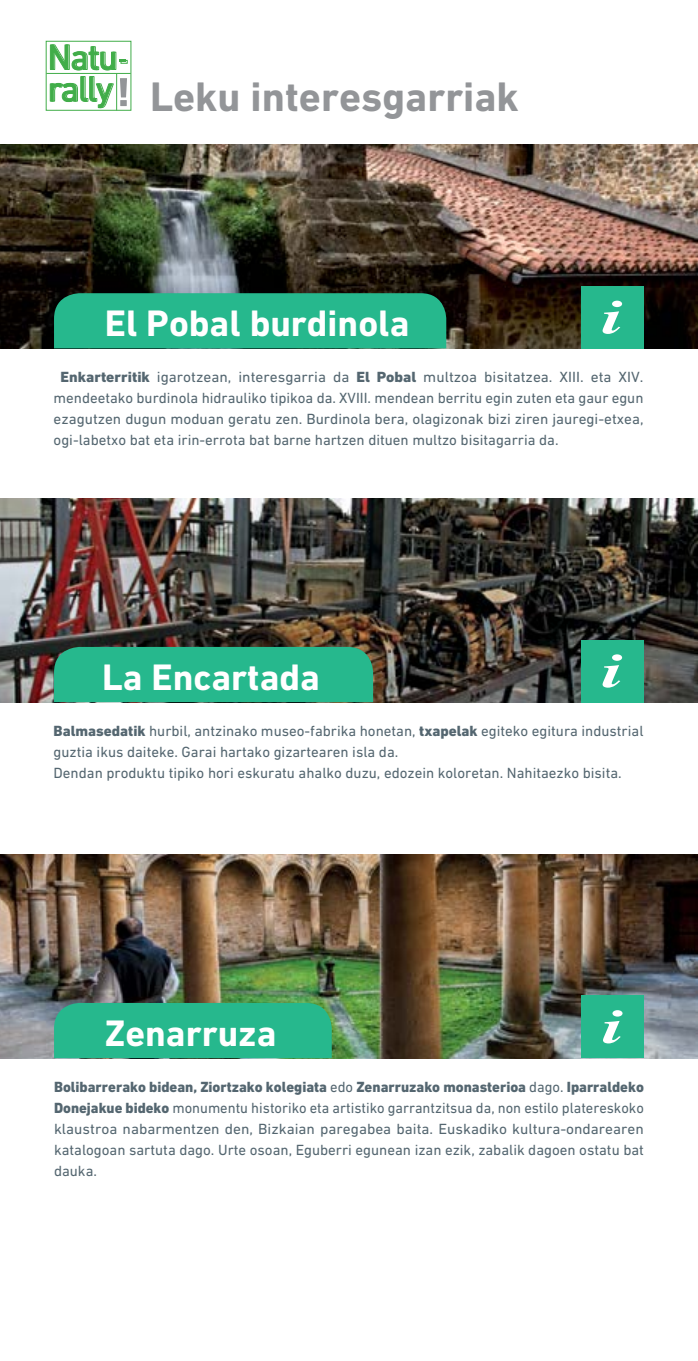
<style>
.page{position:relative;width:698px;height:1361px;background:#fff}
.page>*{position:absolute;margin:0;border:0;box-sizing:border-box;transform-origin:0 0}
.t1{font:700 42px "DIN Next LT Pro";color:#939598}
.t2{font:700 37.5px "DIN Next LT Pro";color:#fff}
.t3{font:15px/21px "DIN Next LT Pro";color:#546670;text-align:justify}
.s1{font-weight:800}
</style>
<div class="page">
<img style="left:0;top:854px;width:697px;height:204px">
<div style="left:54px;top:1003px;width:277px;height:55px;background:#26b88d"></div>
<div style="left:581px;top:995px;width:62px;height:63px;background:#26b88d"></div>
<svg style="left:603px;top:1010px;width:19px;height:33px"></svg>
<img style="left:0;top:145px;width:697px;height:203px">
<div style="left:54px;top:293px;width:392px;height:55px;background:#26b88d"></div>
<div style="left:581px;top:286px;width:62px;height:62px;background:#26b88d"></div>
<svg style="left:602px;top:301px;width:20px;height:33px"></svg>
<img style="left:0;top:498px;width:697px;height:204px">
<div style="left:54px;top:647px;width:319px;height:55px;background:#26b88d"></div>
<div style="left:581px;top:640px;width:62px;height:62px;background:#26b88d"></div>
<svg style="left:602px;top:654px;width:20px;height:33px"></svg>
<svg style="left:120px;top:78px;width:7px;height:28px"></svg>
<svg style="left:50px;top:76px;width:64px;height:32px"></svg>
<svg style="left:50px;top:44px;width:77px;height:26px"></svg>
<hr style="left:46px;top:73px;width:85px;height:1px;background:#41ad49">
<hr style="left:116px;top:74px;width:1px;height:36px;background:#41ad49">
<h1 class="t1" style="left:150px;top:72px;width:370px">Leku interesgarriak</h1>
<h2 class="t2" style="left:105px;top:302px;width:306px">El Pobal burdinola</h2>
<p class="t3" style="left:54px;top:367px;width:591px;text-indent:7px"><span class="s1">Enkarterritik</span> igarotzean, interesgarria da <span class="s1">El Pobal</span> multzoa bisitatzea. XIII. eta XIV. mendeetako burdinola hidrauliko tipikoa da. XVIII. mendean berritu egin zuten eta gaur egun ezagutzen dugun moduan geratu zen. Burdinola bera, olagizonak bizi ziren jauregi-etxea, ogi-labetxo bat eta irin-errota bat barne hartzen dituen multzo bisitagarria da.</p>
<h2 class="t2" style="left:102px;top:655px;width:219px">La Encartada</h2>
<p class="t3" style="left:54px;top:720px;width:591px;text-align:left"><span class="s1">Balmasedatik</span> hurbil, antzinako museo-fabrika honetan, <span class="s1">txapelak</span> egiteko egitura industrial guztia ikus daiteke. Garai hartako gizartearen isla da.<br>Dendan produktu tipiko hori eskuratu ahalko duzu, edozein koloretan. Nahitaezko bisita.</p>
<h2 class="t2" style="left:105px;top:1011px;width:173px">Zenarruza</h2>
<p class="t3" style="left:54px;top:1076px;width:591px"><span class="s1">Bolibarrerako bidean, Ziortzako kolegiata</span> edo <span class="s1">Zenarruzako monasterioa</span> dago. <span class="s1">Iparraldeko Donejakue bideko</span> monumentu historiko eta artistiko garrantzitsua da, non estilo platereskoko klaustroa nabarmentzen den, Bizkaian paregabea baita. Euskadiko kultura-ondarearen katalogoan sartuta dago. Urte osoan, Eguberri egunean izan ezik, zabalik dagoen ostatu bat dauka.</p>
</div>
